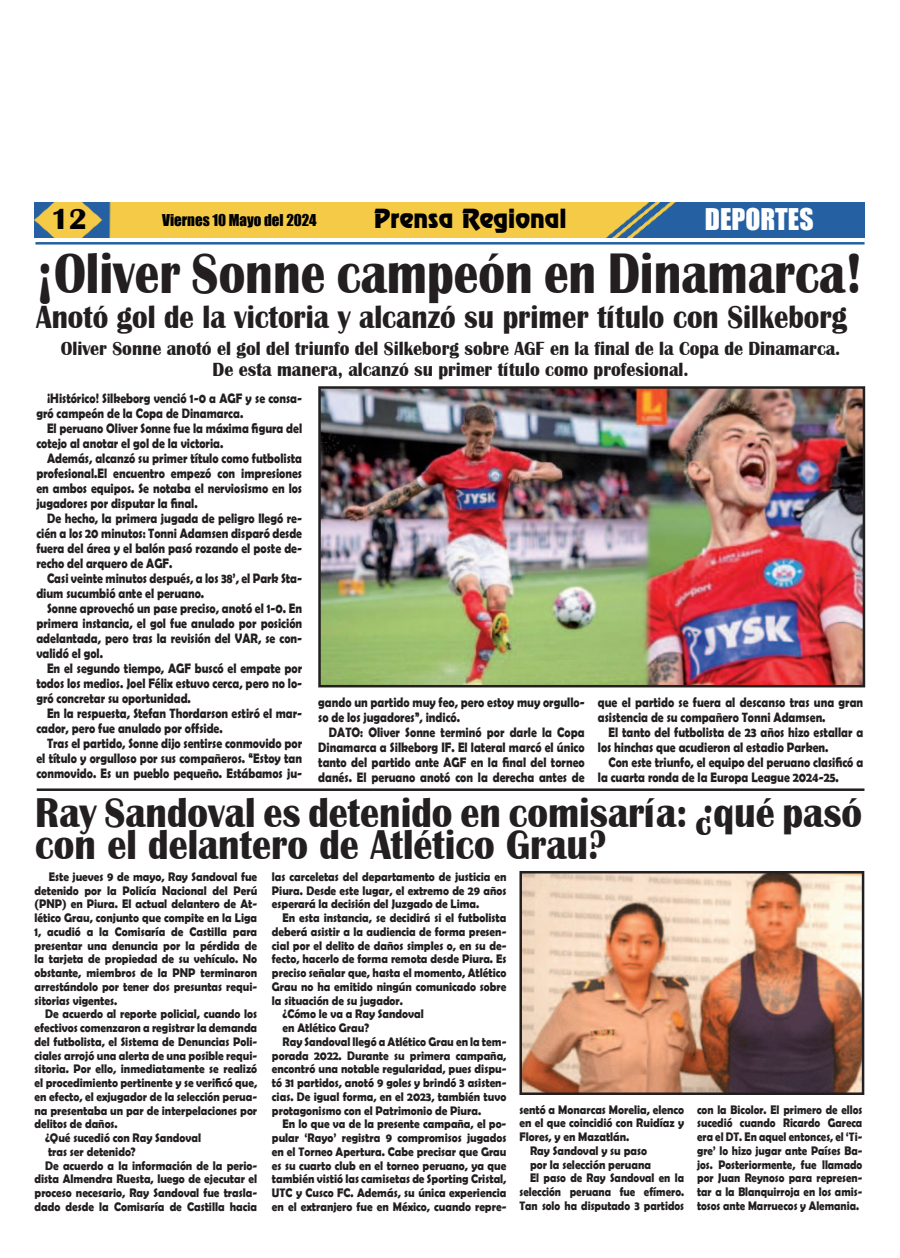
<style>
.page{position:relative;width:900px;height:1258px;background:#fff}
.page>*{position:absolute;margin:0;border:0;box-sizing:border-box;transform-origin:0 0}
.t1{font:700 58.75px "Britannic";color:#231f20;scale:.84 1}
.t2{font:700 42.88px/32.5px "Britannic";color:#231f20;scale:.89 1}
.t3{font:700 33.12px "Britannic";color:#231f20;scale:.87 1}
.t4{font:700 30px "Britannic";color:#000}
.t5{font:27.5px "Impact";color:#fff}
.t6{font:23.75px "Renfrew Normal";color:#000}
.t7{font:700 19.62px/21.2px "Britannic";color:#231f20;text-align:center;scale:.92 1}
.t8{font:15px "Impact";color:#000}
.t9{font:700 13.75px/15px "Berlin Sans FB Demi";color:#231f20;scale:.85 1}
.t10{font:700 12.5px/13.8px "Berlin Sans FB Demi";color:#231f20;text-align:justify;scale:.9 1}
.t11{font:700 12.5px/13.8px "Berlin Sans FB Demi";color:#231f20;text-align:justify;scale:.87 1}
</style>
<div class="page">
<img style="left:35px;top:203px;width:830px;height:35px">
<hr style="left:35px;top:242px;width:830px;height:3px;background:#2361a2">
<img style="left:322px;top:390px;width:539px;height:293px">
<div style="left:318px;top:386px;width:547px;height:301px;border:3px solid #231f20"></div>
<hr style="left:37px;top:788px;width:827px;height:3px;background:#231f20">
<img style="left:523px;top:875px;width:337px;height:216px">
<div style="left:519px;top:871px;width:345px;height:224px;border:3px solid #231f20"></div>
<h3 class="t4" style="left:51px;top:208px;width:38px">12</h3>
<p class="t8" style="left:162px;top:213px;width:156px">Viernes 10 Mayo del 2024</p>
<h3 class="t6" style="left:374px;top:209px;width:194px">Prensa Regional</h3>
<h3 class="t5" style="left:705px;top:206px;width:110px">DEPORTES</h3>
<h1 class="t1" style="left:36px;top:253px;width:986px">¡Oliver Sonne campeón en Dinamarca!</h1>
<h3 class="t3" style="left:36px;top:305px;width:934px">Anotó gol de la victoria y alcanzó su primer título con Silkeborg</h3>
<h3 class="t7" style="left:61px;top:339px;width:849px">Oliver Sonne anotó el gol del triunfo del Silkeborg sobre AGF en la final de la Copa de Dinamarca.<br>De esta manera, alcanzó su primer título como profesional.</h3>
<p class="t9" style="left:36px;top:390px;width:314px;text-indent:11px">¡Histórico! Silkeborg venció 1-0 a AGF y se consa&shy;gró campeón de la Copa de Dinamarca.</p>
<p class="t9" style="left:36px;top:420px;width:314px;text-indent:11px">El peruano Oliver Sonne fue la máxima 昀椀gura del cotejo al anotar el gol de la victoria.</p>
<p class="t9" style="left:36px;top:451px;width:314px;text-align:justify;text-indent:11px">Además, alcanzó su primer título como futbolista profesional.El encuentro empezó con impresiones en ambos equipos. Se notaba el nerviosismo en los jugadores por disputar la 昀椀nal.</p>
<p class="t9" style="left:36px;top:511px;width:314px;text-align:justify;text-indent:11px">De hecho, la primera jugada de peligro llegó re&shy;cién a los 20 minutos: Tonni Adamsen disparó desde fuera del área y el balón pasó rozando el poste de&shy;recho del arquero de AGF.</p>
<p class="t9" style="left:36px;top:570px;width:314px;text-indent:11px">Casi veinte minutos después, a los 38’, el Park Sta&shy;dium sucumbió ante el peruano.</p>
<p class="t9" style="left:36px;top:600px;width:314px;text-align:justify;text-indent:11px">Sonne aprovechó un pase preciso, anotó el 1-0. En primera instancia, el gol fue anulado por posición adelantada, pero tras la revisión del VAR, se con&shy;validó el gol.</p>
<p class="t9" style="left:36px;top:660px;width:314px;text-align:justify;text-indent:11px">En el segundo tiempo, AGF buscó el empate por todos los medios. Joel Félix estuvo cerca, pero no lo&shy;gró concretar su oportunidad.</p>
<p class="t9" style="left:36px;top:705px;width:314px;text-indent:11px">En la respuesta, Stefan Thordarson estiró el mar&shy;cador, pero fue anulado por offside.</p>
<p class="t9" style="left:36px;top:735px;width:314px;text-align:justify;text-indent:11px">Tras el partido, Sonne dijo sentirse conmovido por el título y orgulloso por sus compañeros. “Estoy tan conmovido. Es un pueblo pequeño. Estábamos ju-</p>
<p class="t9" style="left:318px;top:696px;width:315px">gando un partido muy feo, pero estoy muy orgullo&shy;so de los jugadores”, indicó.</p>
<p class="t9" style="left:318px;top:725px;width:315px;text-align:justify;text-indent:11px">DATO: Oliver Sonne terminó por darle la Copa Dinamarca a Silkeborg IF. El lateral marcó el único tanto del partido ante AGF en la 昀椀nal del torneo danés. El peruano anotó con la derecha antes de</p>
<p class="t9" style="left:598px;top:696px;width:314px">que el partido se fuera al descanso tras una gran asistencia de su compañero Tonni Adamsen.</p>
<p class="t9" style="left:598px;top:726px;width:314px;text-indent:11px">El tanto del futbolista de 23 años hizo estallar a los hinchas que acudieron al estadio Parken.</p>
<p class="t9" style="left:598px;top:755px;width:314px;text-indent:11px">Con este triunfo, el equipo del peruano clasi昀椀có a la cuarta ronda de la Europa League 2024-25.</p>
<h2 class="t2" style="left:35px;top:800px;width:931px">Ray Sandoval es detenido en comisaría: ¿qué pasó con el delantero de Atlético Grau?</h2>
<p class="t10" style="left:35px;top:869px;width:249px;text-indent:14px">Este jueves 9 de mayo, Ray Sandoval fue detenido por la Policía Nacional del Perú (PNP) en Piura. El actual delantero de At&shy;lético Grau, conjunto que compite en la Liga 1, acudió a la Comisaría de Castilla para presentar una denuncia por la pérdida de la tarjeta de propiedad de su vehículo. No obstante, miembros de la PNP terminaron arrestándolo por tener dos presuntas requi&shy;sitorias vigentes.</p>
<p class="t10" style="left:45px;top:1008px;width:237px">De acuerdo al reporte policial, cuando los</p>
<p class="t10" style="left:35px;top:1022px;width:249px">efectivos comenzaron a registrar la demanda</p>
<p class="t10" style="left:35px;top:1034px;width:249px">del futbolista, el Sistema de Denuncias Poli-</p>
<p class="t10" style="left:35px;top:1049px;width:249px">ciales arrojó una alerta de una posible requi-</p>
<p class="t10" style="left:35px;top:1063px;width:249px">sitoria. Por ello, inmediatamente se realizó</p>
<p class="t10" style="left:35px;top:1076px;width:249px">el procedimiento pertinente y se veri昀椀có que,</p>
<p class="t10" style="left:35px;top:1089px;width:249px">en efecto, el exjugador de la selección perua-</p>
<p class="t10" style="left:35px;top:1104px;width:249px">na presentaba un par de interpelaciones por</p>
<p class="t10" style="left:35px;top:1118px;width:94px">delitos de daños.</p>
<p class="t10" style="left:45px;top:1131px;width:175px">¿Qué sucedió con Ray Sandoval</p>
<p class="t10" style="left:48px;top:1146px;width:99px">tras ser detenido?</p>
<p class="t10" style="left:45px;top:1159px;width:237px">De acuerdo a la información de la perio-</p>
<p class="t10" style="left:35px;top:1173px;width:249px">dista Almendra Ruesta, luego de ejecutar el</p>
<p class="t10" style="left:35px;top:1186px;width:249px">proceso necesario, Ray Sandoval fue trasla-</p>
<p class="t10" style="left:35px;top:1201px;width:249px">dado desde la Comisaría de Castilla hacia</p>
<p class="t10" style="left:272px;top:871px;width:262px">las carceletas del departamento de justicia en Piura. Desde este lugar, el extremo de 29 años esperará la decisión del Juzgado de Lima.</p>
<p class="t10" style="left:283px;top:912px;width:250px">En esta instancia, se decidirá si el futbolista</p>
<p class="t10" style="left:272px;top:926px;width:262px">deberá asistir a la audiencia de forma presen-</p>
<p class="t10" style="left:272px;top:939px;width:262px">cial por el delito de daños simples o, en su de-</p>
<p class="t10" style="left:272px;top:953px;width:262px">fecto, hacerlo de forma remota desde Piura. Es</p>
<p class="t10" style="left:272px;top:967px;width:262px">preciso señalar que, hasta el momento, Atlético</p>
<p class="t10" style="left:272px;top:981px;width:262px">Grau no ha emitido ningún comunicado sobre</p>
<p class="t10" style="left:272px;top:994px;width:147px">la situación de su jugador.</p>
<p class="t10" style="left:283px;top:1007px;width:158px">¿Cómo le va a Ray Sandoval</p>
<p class="t10" style="left:283px;top:1022px;width:98px">en Atlético Grau?</p>
<p class="t10" style="left:283px;top:1034px;width:250px">Ray Sandoval llegó a Atlético Grau en la tem-</p>
<p class="t10" style="left:272px;top:1049px;width:262px">porada 2022. Durante su primera campaña,</p>
<p class="t10" style="left:272px;top:1063px;width:262px">encontró una notable regularidad, pues dispu-</p>
<p class="t10" style="left:272px;top:1077px;width:262px">tó 31 partidos, anotó 9 goles y brindó 3 asisten-</p>
<p class="t10" style="left:272px;top:1091px;width:262px">cias. De igual forma, en el 2023, también tuvo</p>
<p class="t10" style="left:272px;top:1104px;width:234px">protagonismo con el Patrimonio de Piura.</p>
<p class="t10" style="left:283px;top:1118px;width:250px">En lo que va de la presente campaña, el po-</p>
<p class="t10" style="left:272px;top:1132px;width:262px">pular ‘Rayo’ registra 9 compromisos jugados</p>
<p class="t10" style="left:272px;top:1146px;width:262px">en el Torneo Apertura. Cabe precisar que Grau</p>
<p class="t10" style="left:272px;top:1159px;width:262px">es su cuarto club en el torneo peruano, ya que</p>
<p class="t10" style="left:272px;top:1172px;width:262px">también vistió las camisetas de Sporting Cristal,</p>
<p class="t10" style="left:272px;top:1186px;width:262px">UTC y Cusco FC. Además, su única experiencia</p>
<p class="t10" style="left:272px;top:1199px;width:262px">en el extranjero fue en México, cuando repre-</p>
<p class="t10" style="left:519px;top:1103px;width:184px">sentó a Monarcas Morelia, elenco</p>
<p class="t10" style="left:519px;top:1117px;width:184px">en el que coincidió con Ruidíaz y</p>
<p class="t10" style="left:519px;top:1130px;width:124px">Flores, y en Mazatlán.</p>
<p class="t10" style="left:530px;top:1143px;width:131px">Ray Sandoval y su paso</p>
<p class="t10" style="left:530px;top:1158px;width:136px">por la selección peruana</p>
<p class="t11" style="left:530px;top:1171px;width:179px">El paso de Ray Sandoval en la</p>
<p class="t11" style="left:519px;top:1186px;width:191px">selección peruana fue efímero.</p>
<p class="t11" style="left:519px;top:1200px;width:191px">Tan solo ha disputado 3 partidos</p>
<p class="t11" style="left:697px;top:1103px;width:191px">con la Bicolor. El primero de ellos sucedió cuando Ricardo Gareca era el DT. En aquel entonces, el ‘Ti&shy;gre’ lo hizo jugar ante Países Ba&shy;jos. Posteriormente, fue llamado por Juan Reynoso para represen&shy;tar a la Blanquirroja en los amis&shy;tosos ante Marruecos y Alemania.</p>
</div>
